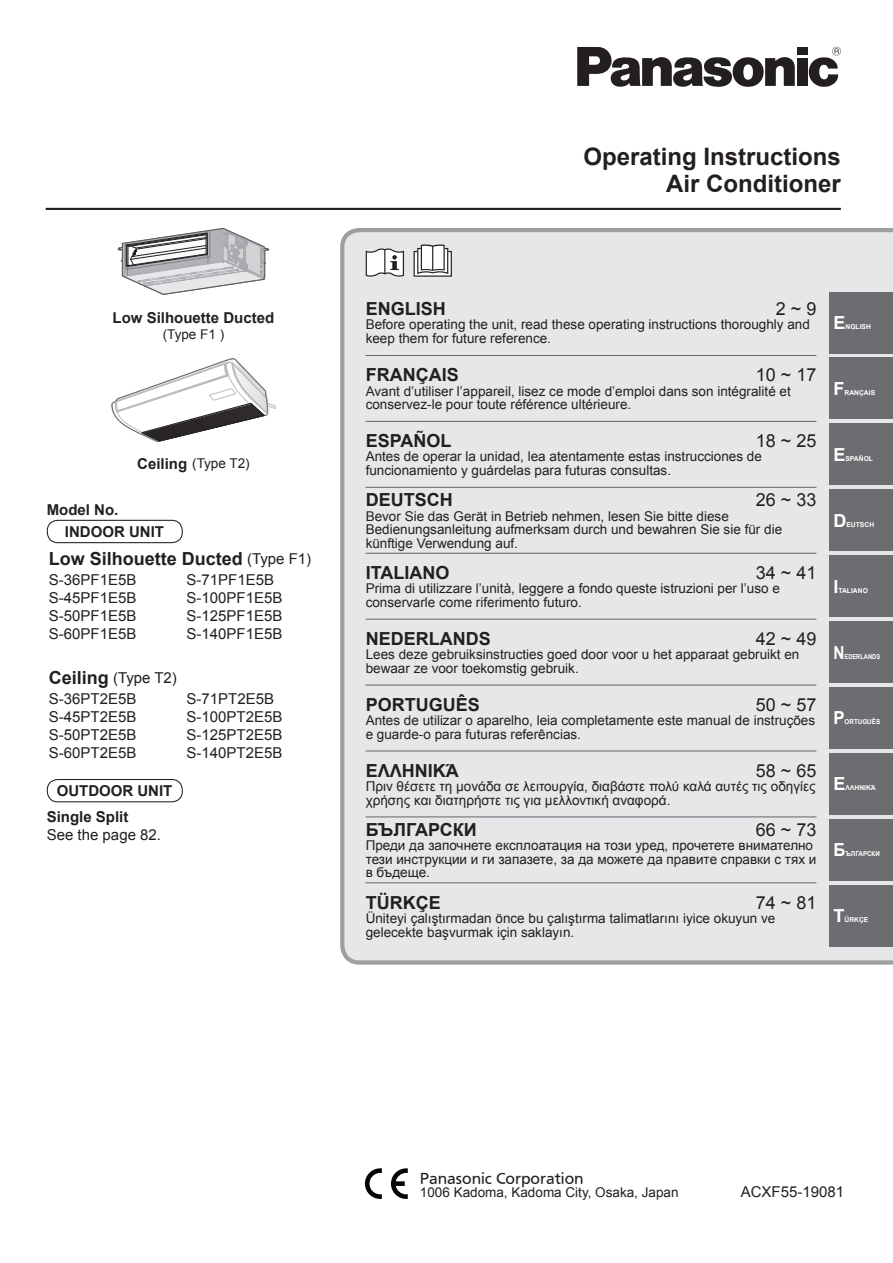
<style>
.page{position:relative;width:893px;height:1263px;background:#fff}
.page>*{position:absolute;margin:0;border:0;box-sizing:border-box;transform-origin:0 0}
.t1{font:700 24px/27px "Arial";color:#231f20;text-align:right}
.t2{font:700 18px "Arial";color:#231f20}
.t3{font:18px "Arial";color:#231f20}
.t4{font:700 18px "Arial";color:#fff}
.t5{font:700 18px "Arial";color:#fff;scale:.93 1}
.t6{font:700 18px "Arial";color:#fff;scale:.85 1}
.t7{font:15px/18px "Arial";color:#231f20}
.t8{font:700 15px/22px "Arial";color:#231f20}
.t9{font:13.5px/13.5px "Arial";color:#231f20}
.t10{font:13.5px "PUD Sans serif M";color:#231f20}
.t11{font:700 6.75px "Arial";color:#fff}
.t12{font:700 6.75px "Arial";color:#fff;scale:.93 1}
.t13{font:700 6.75px "Arial";color:#fff;scale:.85 1}
.s1{font-weight:700;font-size:15px}
.s2{font-weight:400;font-size:15px}
.s3{font-weight:700;font-size:18px}
</style>
<div class="page">
<hr style="left:46px;top:208px;width:795px;height:2px;background:#231f20">
<div style="left:797px;top:47px;width:10px;height:7px;background:#231f20"></div>
<div style="left:797px;top:58px;width:10px;height:28px;background:#231f20"></div>
<svg style="left:577px;top:47px;width:218px;height:40px"></svg>
<svg style="left:809px;top:47px;width:32px;height:40px"></svg>
<div style="left:47px;top:520px;width:136px;height:23px;border:1px solid #231f20;border-radius:10px"></div>
<div style="left:47px;top:779px;width:136px;height:23px;border:1px solid #231f20;border-radius:10px"></div>
<div style="left:340px;top:228px;width:553px;height:736px;background:#e6e7e9"></div>
<svg style="left:366px;top:248px;width:38px;height:29px"></svg>
<svg style="left:414px;top:244px;width:38px;height:33px"></svg>
<hr style="left:366px;top:355px;width:450px;height:1px;background:#6c6d70">
<hr style="left:366px;top:421px;width:450px;height:1px;background:#6c6d70">
<hr style="left:366px;top:487px;width:450px;height:1px;background:#6c6d70">
<hr style="left:366px;top:553px;width:450px;height:1px;background:#6c6d70">
<hr style="left:366px;top:619px;width:450px;height:1px;background:#6c6d70">
<hr style="left:366px;top:684px;width:450px;height:2px;background:#6c6d70">
<hr style="left:366px;top:750px;width:450px;height:1px;background:#6c6d70">
<hr style="left:366px;top:816px;width:450px;height:1px;background:#6c6d70">
<hr style="left:366px;top:882px;width:450px;height:1px;background:#6c6d70">
<div style="left:829px;top:292px;width:64px;height:61px;background:#6c6d70"></div>
<div style="left:829px;top:358px;width:64px;height:61px;background:#6c6d70"></div>
<div style="left:829px;top:423px;width:64px;height:62px;background:#6c6d70"></div>
<div style="left:829px;top:489px;width:64px;height:62px;background:#6c6d70"></div>
<div style="left:829px;top:555px;width:64px;height:62px;background:#6c6d70"></div>
<div style="left:829px;top:621px;width:64px;height:62px;background:#6c6d70"></div>
<div style="left:829px;top:687px;width:64px;height:62px;background:#6c6d70"></div>
<div style="left:829px;top:753px;width:64px;height:62px;background:#6c6d70"></div>
<div style="left:829px;top:819px;width:64px;height:62px;background:#6c6d70"></div>
<svg style="left:391px;top:1168px;width:17px;height:31px"></svg>
<svg style="left:365px;top:1168px;width:17px;height:31px"></svg>
<div style="left:829px;top:885px;width:64px;height:61px;background:#6c6d70"></div>
<svg style="left:118px;top:228px;width:151px;height:67px"></svg>
<svg style="left:111px;top:358px;width:165px;height:84px"></svg>
<p class="t8" style="left:113px;top:308px;width:163px">Low Silhouette Ducted</p>
<p class="t9" style="left:163px;top:327px;width:63px">(Type F1 )</p>
<p class="t9" style="left:137px;top:457px;width:114px"><span class="s1">Ceiling</span> (Type T2)</p>
<p class="t8" style="left:65px;top:499px;width:101px;text-indent:-18px">Model No.<br>INDOOR UNIT</p>
<h2 class="t2" style="left:49px;top:547px;width:264px">Low Silhouette Ducted <span class="s2">(Type F1)</span></h2>
<p class="t7" style="left:49px;top:571px;width:89px;text-align:justify">S-36PF1E5B S-45PF1E5B S-50PF1E5B S-60PF1E5B</p>
<p class="t7" style="left:187px;top:571px;width:97px">S-71PF1E5B<br>S-100PF1E5B<br>S-125PF1E5B<br>S-140PF1E5B</p>
<p class="t7" style="left:49px;top:667px;width:130px;line-height:20.7px"><span class="s3">Ceiling</span> (Type T2)<br>S-36PT2E5B</p>
<p class="t7" style="left:49px;top:708px;width:89px;text-align:justify">S-45PT2E5B S-50PT2E5B S-60PT2E5B</p>
<p class="t7" style="left:187px;top:690px;width:97px">S-71PT2E5B<br>S-100PT2E5B<br>S-125PT2E5B<br>S-140PT2E5B</p>
<p class="t8" style="left:47px;top:778px;width:127px;line-height:25.7px;text-indent:10px">OUTDOOR UNIT<br>Single Split</p>
<p class="t7" style="left:47px;top:825px;width:116px">See the page 82.</p>
<h1 class="t1" style="left:583px;top:144px;width:259px">Operating Instructions<br>Air Conditioner</h1>
<h2 class="t2" style="left:366px;top:297px;width:82px">ENGLISH</h2>
<h2 class="t3" style="left:776px;top:297px;width:42px">2 ~ 9</h2>
<p class="t9" style="left:366px;top:318px;width:446px">Before operating the unit, read these operating instructions thoroughly and keep them for future reference.</p>
<h2 class="t2" style="left:366px;top:363px;width:94px">FRANÇAIS</h2>
<h2 class="t3" style="left:756px;top:363px;width:62px">10 ~ 17</h2>
<p class="t9" style="left:366px;top:384px;width:427px">Avant d’utiliser l’appareil, lisez ce mode d’emploi dans son intégralité et conservez-le pour toute référence ultérieure.</p>
<h2 class="t2" style="left:366px;top:429px;width:87px">ESPAÑOL</h2>
<h2 class="t3" style="left:756px;top:429px;width:62px">18 ~ 25</h2>
<p class="t9" style="left:366px;top:450px;width:398px">Antes de operar la unidad, lea atentamente estas instrucciones de funcionamiento y guárdelas para futuras consultas.</p>
<h2 class="t2" style="left:366px;top:488px;width:88px">DEUTSCH</h2>
<h2 class="t3" style="left:756px;top:488px;width:62px">26 ~ 33</h2>
<p class="t9" style="left:366px;top:509px;width:418px">Bevor Sie das Gerät in Betrieb nehmen, lesen Sie bitte diese<br>Bedienungsanleitung aufmerksam durch und bewahren Sie sie für die künftige Verwendung auf.</p>
<h2 class="t2" style="left:366px;top:561px;width:85px">ITALIANO</h2>
<h2 class="t3" style="left:756px;top:561px;width:62px">34 ~ 41</h2>
<p class="t9" style="left:366px;top:582px;width:416px">Prima di utilizzare l’unità, leggere a fondo queste istruzioni per l’uso e conservarle come riferimento futuro.</p>
<h2 class="t2" style="left:366px;top:627px;width:126px">NEDERLANDS</h2>
<h2 class="t3" style="left:756px;top:627px;width:62px">42 ~ 49</h2>
<p class="t9" style="left:366px;top:648px;width:435px">Lees deze gebruiksinstructies goed door voor u het apparaat gebruikt en bewaar ze voor toekomstig gebruik.</p>
<h2 class="t2" style="left:366px;top:693px;width:116px">PORTUGUÊS</h2>
<h2 class="t3" style="left:756px;top:693px;width:62px">50 ~ 57</h2>
<p class="t9" style="left:366px;top:714px;width:451px">Antes de utilizar o aparelho, leia completamente este manual de instruções e guarde-o para futuras referências.</p>
<h2 class="t2" style="left:366px;top:759px;width:95px">EΛΛΗΝΙΚΆ</h2>
<h2 class="t3" style="left:756px;top:759px;width:62px">58 ~ 65</h2>
<p class="t9" style="left:366px;top:780px;width:451px">Πριν θέσετε τη μονάδα σε λειτουργία, διαβάστε πολύ καλά αυτές τις οδηγίες χρήσης και διατηρήστε τις για μελλοντική αναφορά.</p>
<h2 class="t2" style="left:366px;top:818px;width:113px">БЪЛГАРСКИ</h2>
<h2 class="t3" style="left:756px;top:818px;width:62px">66 ~ 73</h2>
<p class="t9" style="left:366px;top:839px;width:452px">Преди да започнете експлоатация на този уред, прочетете внимателно тези инструкции и ги запазете, за да можете да правите справки с тях и в бъдеще.</p>
<h2 class="t2" style="left:366px;top:891px;width:76px">TÜRKÇE</h2>
<h2 class="t3" style="left:756px;top:891px;width:62px">74 ~ 81</h2>
<p class="t9" style="left:366px;top:912px;width:411px">Üniteyi çalıştırmadan önce bu çalıştırma talimatlarını iyice okuyun ve gelecekte başvurmak için saklayın.</p>
<h2 class="t4" style="left:833px;top:311px;width:14px">E</h2>
<p class="t11" style="left:845px;top:322px;width:27px">NGLISH</p>
<h2 class="t4" style="left:833px;top:377px;width:12px">F</h2>
<p class="t11" style="left:844px;top:388px;width:32px">RANÇAIS</p>
<h2 class="t4" style="left:833px;top:443px;width:14px">E</h2>
<p class="t11" style="left:845px;top:454px;width:29px">SPAÑOL</p>
<h2 class="t4" style="left:833px;top:508px;width:14px">D</h2>
<p class="t11" style="left:846px;top:520px;width:29px">EUTSCH</p>
<h2 class="t4" style="left:833px;top:574px;width:7px">I</h2>
<p class="t11" style="left:838px;top:586px;width:31px">TALIANO</p>
<h2 class="t6" style="left:833px;top:640px;width:14px">N</h2>
<p class="t13" style="left:844px;top:652px;width:43px">EDERLANDS</p>
<h2 class="t5" style="left:833px;top:706px;width:14px">P</h2>
<p class="t12" style="left:845px;top:718px;width:40px">ORTUGUÊS</p>
<h2 class="t4" style="left:833px;top:772px;width:14px">E</h2>
<p class="t11" style="left:845px;top:783px;width:32px">ΛΛΗΝΙΚΆ</p>
<h2 class="t5" style="left:833px;top:838px;width:14px">Б</h2>
<p class="t12" style="left:845px;top:849px;width:39px">ЪЛГАРСКИ</p>
<h2 class="t4" style="left:833px;top:904px;width:12px">T</h2>
<p class="t11" style="left:844px;top:915px;width:25px">ÜRKÇE</p>
<p class="t10" style="left:420px;top:1168px;width:165px">Panasonic Corporation</p>
<p class="t9" style="left:420px;top:1186px;width:260px">1006 Kadoma, Kadoma City, Osaka, Japan</p>
<p class="t7" style="left:741px;top:1183px;width:105px">ACXF55-19081</p>
</div>
